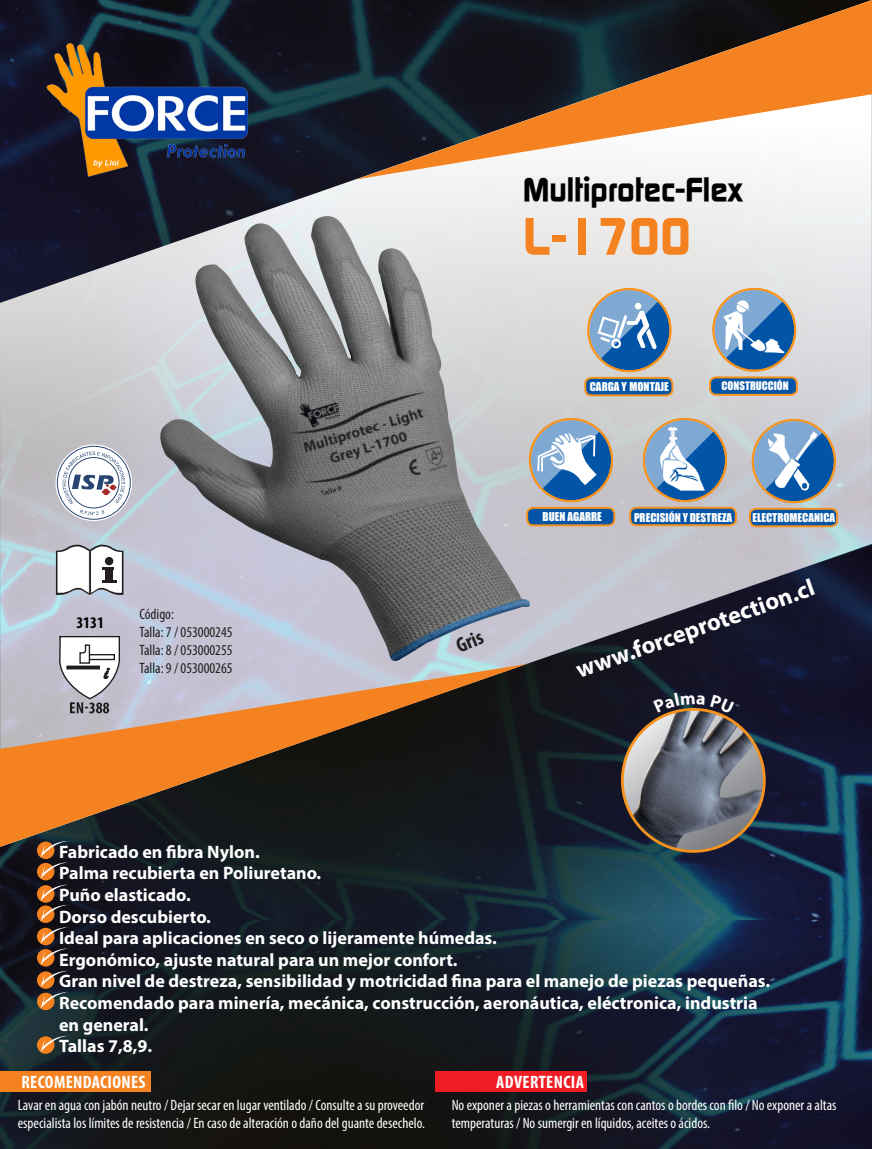
<style>
.page{position:relative;width:872px;height:1149px;background:#fff}
.page>*{position:absolute;margin:0;border:0;box-sizing:border-box;transform-origin:0 0}
.t1{font:700 52.5px "Continuum";color:#f58220}
.t2{font:700 33px "Continuum";color:#000}
.t3{font:700 24px "Myriad Pro";color:#fff}
.t4{font:700 condensed 21px "Myriad Pro";color:#231f20}
.t5{font:700 18px/21.6px "Myriad Pro";color:#fff}
.t6{font:700 condensed 18px "Myriad Pro";letter-spacing:.02em;color:#fff}
.t7{font:700 condensed 16.2px "Myriad Pro";color:#000}
.t8{font:condensed 15px/18px "Myriad Pro";color:#fff}
.t9{font:condensed 15px "Myriad Pro";color:#231f20}
.t10{font:11.25px "Impact";color:#fff}
.t11{font:10.8px "Impact";color:#fff}
</style>
<div class="page">
<img style="left:0;top:846px;width:872px;height:302px">
<img style="left:0;top:0;width:872px;height:807px">
<svg style="left:355px;top:0;width:517px;height:179px"></svg>
<svg style="left:0;top:663px;width:527px;height:183px;background:#775941"></svg>
<img style="left:43px;top:40px;width:212px;height:143px">
<div style="left:37px;top:841px;width:17px;height:17px;background:#f58220;border-radius:50%"></div>
<div style="left:37px;top:862px;width:17px;height:18px;background:#f58220;border-radius:50%"></div>
<svg style="left:37px;top:884px;width:17px;height:18px"></svg>
<div style="left:37px;top:905px;width:17px;height:17px;background:#f58220;border-radius:50%"></div>
<div style="left:37px;top:927px;width:17px;height:17px;background:#f58220;border-radius:50%"></div>
<div style="left:37px;top:971px;width:17px;height:17px;background:#f58220;border-radius:50%"></div>
<div style="left:37px;top:948px;width:17px;height:18px;background:#f58220;border-radius:50%"></div>
<div style="left:37px;top:992px;width:17px;height:17px;background:#f58220;border-radius:50%"></div>
<svg style="left:41px;top:839px;width:28px;height:168px"></svg>
<svg style="left:37px;top:1035px;width:17px;height:18px"></svg>
<svg style="left:41px;top:1033px;width:28px;height:18px"></svg>
<div style="left:0;top:1071px;width:151px;height:20px;background:#f58220"></div>
<div style="left:435px;top:1071px;width:151px;height:20px;background:#ee1d23"></div>
<img style="left:154px;top:216px;width:376px;height:445px">
<svg style="left:56px;top:444px;width:76px;height:77px"></svg>
<div style="left:57px;top:446px;width:74px;height:73px;border:1px solid #274570;border-radius:50%"></div>
<svg style="left:63px;top:451px;width:62px;height:64px"></svg>
<div style="left:713px;top:289px;width:82px;height:81px;background:#0154a6;border-radius:50%"></div>
<div style="left:710px;top:377px;width:87px;height:17px;background:#0154a6;border-radius:6px"></div>
<div style="left:709px;top:376px;width:89px;height:19px;border:2px solid #f7931d;border-radius:6px"></div>
<svg style="left:709px;top:285px;width:75px;height:73px"></svg>
<div style="left:588px;top:289px;width:82px;height:82px;background:#0154a6;border-radius:50%"></div>
<div style="left:585px;top:378px;width:87px;height:17px;background:#0154a6;border-radius:6px"></div>
<div style="left:584px;top:377px;width:89px;height:19px;border:2px solid #f7931d;border-radius:6px"></div>
<svg style="left:584px;top:285px;width:74px;height:74px"></svg>
<div style="left:587px;top:288px;width:84px;height:84px;border:2px solid #f7931d;border-radius:50%"></div>
<div style="left:530px;top:419px;width:82px;height:82px;background:#0154a6;border-radius:50%"></div>
<div style="left:527px;top:507px;width:87px;height:18px;background:#0154a6;border-radius:6px"></div>
<div style="left:526px;top:506px;width:89px;height:20px;border:2px solid #f7931d;border-radius:6px"></div>
<svg style="left:526px;top:415px;width:74px;height:74px"></svg>
<div style="left:529px;top:418px;width:84px;height:84px;border:2px solid #f7931d;border-radius:50%"></div>
<svg style="left:753px;top:420px;width:82px;height:82px"></svg>
<div style="left:750px;top:508px;width:87px;height:18px;background:#0154a6;border-radius:6px"></div>
<div style="left:749px;top:507px;width:89px;height:20px;border:2px solid #f7931d;border-radius:6px"></div>
<svg style="left:749px;top:416px;width:74px;height:77px;background:#89a7c4"></svg>
<svg style="left:644px;top:419px;width:82px;height:82px"></svg>
<div style="left:630px;top:507px;width:106px;height:18px;background:#0154a6;border-radius:6px"></div>
<div style="left:629px;top:506px;width:108px;height:20px;border:2px solid #f7931d;border-radius:6px"></div>
<svg style="left:640px;top:415px;width:74px;height:75px"></svg>
<svg style="left:56px;top:544px;width:67px;height:52px"></svg>
<div style="left:105px;top:568px;width:8px;height:14px;background:#231f20"></div>
<div style="left:105px;top:556px;width:8px;height:9px;background:#231f20;border-radius:50%"></div>
<svg style="left:58px;top:634px;width:63px;height:79px"></svg>
<svg style="left:618px;top:692px;width:150px;height:162px;background:#5d5d64"></svg>
<p class="t2" style="left:523px;top:168px;width:221px">Multiprotec-Flex</p>
<p class="t1" style="left:523px;top:201px;width:169px">L-1700</p>
<p class="t10" style="left:590px;top:377px;width:80px">CARGA Y MONTAJE</p>
<p class="t11" style="left:721px;top:377px;width:69px">CONSTRUCCIÓN</p>
<p class="t7" style="left:76px;top:612px;width:29px">3131</p>
<p class="t9" style="left:139px;top:604px;width:36px">Código:</p>
<p class="t9" style="left:139px;top:622px;width:95px">Talla: 7 / 053000245</p>
<p class="t9" style="left:139px;top:640px;width:95px">Talla: 8 / 053000255</p>
<p class="t9" style="left:139px;top:658px;width:95px">Talla: 9 / 053000265</p>
<p class="t4" style="left:452px;top:634px;width:29px;rotate:-23deg">Gris</p>
<p class="t10" style="left:542px;top:507px;width:61px">BUEN AGARRE</p>
<p class="t10" style="left:634px;top:508px;width:100px">PRECISIÓN Y DESTREZA</p>
<p class="t10" style="left:752px;top:509px;width:84px">ELECTROMECANICA</p>
<p class="t3" style="left:571px;top:654px;width:253px;rotate:-19deg">www.forceprotection.cl</p>
<p class="t5" style="left:59px;top:840px;width:202px">Fabricado en fibra Nylon.</p>
<p class="t5" style="left:59px;top:861px;width:263px">Palma recubierta en Poliuretano.</p>
<p class="t5" style="left:59px;top:883px;width:133px">Puño elasticado.</p>
<p class="t5" style="left:59px;top:904px;width:153px">Dorso descubierto.</p>
<p class="t5" style="left:59px;top:926px;width:439px">Ideal para aplicaciones en seco o lijeramente húmedas.</p>
<p class="t5" style="left:59px;top:948px;width:400px">Ergonómico, ajuste natural para un mejor confort.</p>
<p class="t5" style="left:59px;top:969px;width:712px">Gran nivel de destreza, sensibilidad y motricidad fina para el manejo de piezas pequeñas.</p>
<p class="t5" style="left:59px;top:991px;width:700px">Recomendado para minería, mecánica, construcción, aeronáutica, eléctronica, industria en general.</p>
<p class="t5" style="left:59px;top:1034px;width:95px">Tallas 7,8,9.</p>
<p class="t6" style="left:21px;top:1070px;width:126px">RECOMENDACIONES</p>
<p class="t6" style="left:496px;top:1070px;width:89px">ADVERTENCIA</p>
<p class="t8" style="left:18px;top:1094px;width:408px">Lavar en agua con jabón neutro / Dejar secar en lugar ventilado / Consulte a su proveedor especialista los límites de resistencia / En caso de alteración o daño del guante desechelo.</p>
<p class="t8" style="left:452px;top:1094px;width:386px">No exponer a piezas o herramientas con cantos o bordes con filo / No exponer a altas temperaturas / No sumergir en líquidos, aceites o ácidos.</p>
</div>
